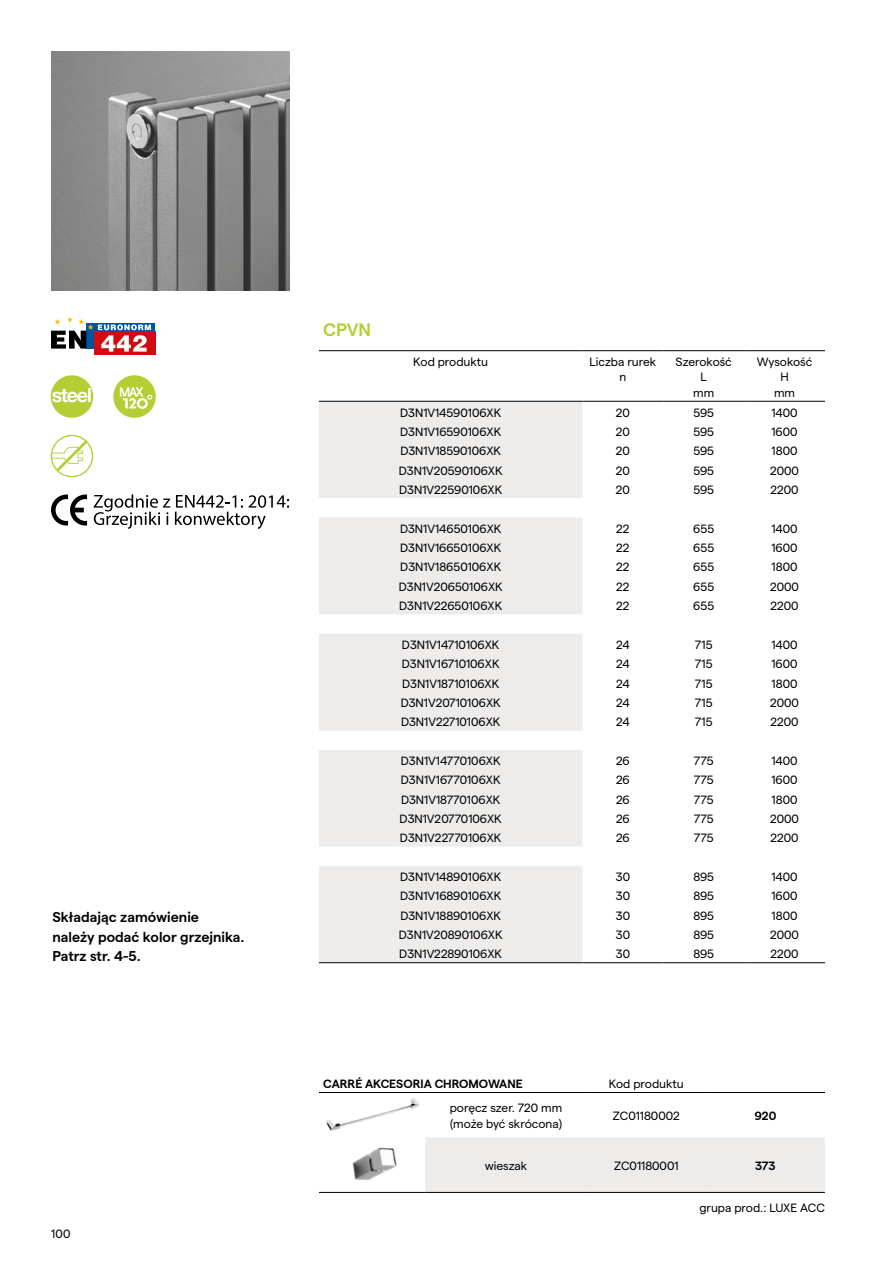
<style>
.page{position:relative;width:893px;height:1263px;background:#fff}
.page>*{position:absolute;margin:0;border:0;box-sizing:border-box;transform-origin:0 0}
.t1{font:600 18px "Matter";color:#b6ce35}
.t2{font:600 14.25px/19.5px "Matter";color:#000}
.t3{font:12px/15.6px "Matter";color:#000;text-align:center}
.t4{font:600 12px "Matter";letter-spacing:-.005em;color:#000}
</style>
<div class="page">
<svg style="left:319px;top:402px;width:264px;height:560px;background:#f0eeed"></svg>
<hr style="left:319px;top:401px;width:264px;height:1px;background:#000">
<hr style="left:583px;top:401px;width:80px;height:1px;background:#000">
<hr style="left:663px;top:401px;width:81px;height:1px;background:#000">
<hr style="left:744px;top:401px;width:81px;height:1px;background:#000">
<hr style="left:319px;top:962px;width:264px;height:1px;background:#000">
<hr style="left:583px;top:962px;width:80px;height:1px;background:#000">
<hr style="left:663px;top:962px;width:81px;height:1px;background:#000">
<hr style="left:744px;top:962px;width:81px;height:1px;background:#000">
<hr style="left:319px;top:350px;width:264px;height:1px;background:#000">
<hr style="left:583px;top:350px;width:80px;height:1px;background:#000">
<hr style="left:663px;top:350px;width:81px;height:1px;background:#000">
<hr style="left:744px;top:350px;width:81px;height:1px;background:#000">
<div style="left:86px;top:324px;width:69px;height:25px;background:#00569d"></div>
<div style="left:94px;top:331px;width:61px;height:23px;background:#d20a11"></div>
<svg style="left:51px;top:317px;width:100px;height:35px"></svg>
<svg style="left:51px;top:494px;width:36px;height:31px"></svg>
<svg style="left:94px;top:494px;width:195px;height:35px"></svg>
<img style="left:51px;top:51px;width:238px;height:240px">
<div style="left:425px;top:1137px;width:400px;height:55px;background:#eeeceb"></div>
<hr style="left:319px;top:1092px;width:106px;height:1px;background:#000">
<hr style="left:425px;top:1092px;width:162px;height:1px;background:#000">
<hr style="left:587px;top:1092px;width:119px;height:1px;background:#000">
<hr style="left:706px;top:1092px;width:119px;height:1px;background:#000">
<hr style="left:319px;top:1192px;width:106px;height:1px;background:#000">
<hr style="left:425px;top:1192px;width:162px;height:1px;background:#000">
<hr style="left:587px;top:1192px;width:119px;height:1px;background:#000">
<hr style="left:706px;top:1192px;width:119px;height:1px;background:#000">
<img style="left:326px;top:1098px;width:94px;height:33px">
<img style="left:352px;top:1147px;width:45px;height:34px">
<svg style="left:51px;top:435px;width:42px;height:42px"></svg>
<div style="left:113px;top:375px;width:43px;height:43px;background:#b6ce35;border-radius:50%"></div>
<svg style="left:120px;top:387px;width:32px;height:22px"></svg>
<svg style="left:51px;top:375px;width:42px;height:43px"></svg>
<p class="t2" style="left:53px;top:906px;width:194px">Składając zamówienie należy podać kolor grzejnika.<br>Patrz str. 4-5.</p>
<p class="t3" style="left:51px;top:1225px;width:21px">100</p>
<h1 class="t1" style="left:323px;top:317px;width:50px">CPVN</h1>
<p class="t3" style="left:413px;top:353px;width:76px">Kod produktu</p>
<p class="t3" style="left:590px;top:353px;width:68px">Liczba rurek n</p>
<p class="t3" style="left:676px;top:353px;width:58px">Szerokość<br>L<br>mm</p>
<p class="t3" style="left:757px;top:353px;width:57px">Wysokość<br>H<br>mm</p>
<p class="t3" style="left:400px;top:403px;width:103px">D3N1V14590106XK</p>
<p class="t3" style="left:616px;top:403px;width:16px">20</p>
<p class="t3" style="left:693px;top:403px;width:22px">595</p>
<p class="t3" style="left:771px;top:403px;width:28px">1400</p>
<p class="t3" style="left:400px;top:423px;width:103px">D3N1V16590106XK</p>
<p class="t3" style="left:616px;top:423px;width:16px">20</p>
<p class="t3" style="left:693px;top:423px;width:22px">595</p>
<p class="t3" style="left:771px;top:423px;width:28px">1600</p>
<p class="t3" style="left:400px;top:442px;width:102px">D3N1V18590106XK</p>
<p class="t3" style="left:616px;top:442px;width:16px">20</p>
<p class="t3" style="left:693px;top:442px;width:22px">595</p>
<p class="t3" style="left:772px;top:442px;width:27px">1800</p>
<p class="t3" style="left:399px;top:462px;width:105px">D3N1V20590106XK</p>
<p class="t3" style="left:616px;top:462px;width:16px">20</p>
<p class="t3" style="left:693px;top:462px;width:22px">595</p>
<p class="t3" style="left:770px;top:462px;width:30px">2000</p>
<p class="t3" style="left:399px;top:481px;width:105px">D3N1V22590106XK</p>
<p class="t3" style="left:616px;top:481px;width:16px">20</p>
<p class="t3" style="left:693px;top:481px;width:22px">595</p>
<p class="t3" style="left:770px;top:481px;width:30px">2200</p>
<p class="t3" style="left:400px;top:520px;width:103px">D3N1V14650106XK</p>
<p class="t3" style="left:616px;top:520px;width:15px">22</p>
<p class="t3" style="left:693px;top:520px;width:22px">655</p>
<p class="t3" style="left:771px;top:520px;width:28px">1400</p>
<p class="t3" style="left:400px;top:539px;width:103px">D3N1V16650106XK</p>
<p class="t3" style="left:616px;top:539px;width:15px">22</p>
<p class="t3" style="left:693px;top:539px;width:22px">655</p>
<p class="t3" style="left:771px;top:539px;width:28px">1600</p>
<p class="t3" style="left:400px;top:558px;width:102px">D3N1V18650106XK</p>
<p class="t3" style="left:616px;top:558px;width:15px">22</p>
<p class="t3" style="left:693px;top:558px;width:22px">655</p>
<p class="t3" style="left:772px;top:558px;width:27px">1800</p>
<p class="t3" style="left:399px;top:578px;width:106px">D3N1V20650106XK</p>
<p class="t3" style="left:616px;top:578px;width:15px">22</p>
<p class="t3" style="left:693px;top:578px;width:22px">655</p>
<p class="t3" style="left:770px;top:578px;width:30px">2000</p>
<p class="t3" style="left:399px;top:597px;width:105px">D3N1V22650106XK</p>
<p class="t3" style="left:616px;top:597px;width:15px">22</p>
<p class="t3" style="left:693px;top:597px;width:22px">655</p>
<p class="t3" style="left:770px;top:597px;width:30px">2200</p>
<p class="t3" style="left:402px;top:636px;width:99px">D3N1V14710106XK</p>
<p class="t3" style="left:616px;top:636px;width:15px">24</p>
<p class="t3" style="left:695px;top:636px;width:19px">715</p>
<p class="t3" style="left:771px;top:636px;width:28px">1400</p>
<p class="t3" style="left:402px;top:655px;width:99px">D3N1V16710106XK</p>
<p class="t3" style="left:616px;top:655px;width:15px">24</p>
<p class="t3" style="left:695px;top:655px;width:19px">715</p>
<p class="t3" style="left:771px;top:655px;width:28px">1600</p>
<p class="t3" style="left:402px;top:674px;width:99px">D3N1V18710106XK</p>
<p class="t3" style="left:616px;top:674px;width:15px">24</p>
<p class="t3" style="left:695px;top:674px;width:19px">715</p>
<p class="t3" style="left:772px;top:674px;width:27px">1800</p>
<p class="t3" style="left:401px;top:694px;width:102px">D3N1V20710106XK</p>
<p class="t3" style="left:616px;top:694px;width:15px">24</p>
<p class="t3" style="left:695px;top:694px;width:19px">715</p>
<p class="t3" style="left:770px;top:694px;width:30px">2000</p>
<p class="t3" style="left:401px;top:713px;width:101px">D3N1V22710106XK</p>
<p class="t3" style="left:616px;top:713px;width:15px">24</p>
<p class="t3" style="left:695px;top:713px;width:19px">715</p>
<p class="t3" style="left:770px;top:713px;width:30px">2200</p>
<p class="t3" style="left:401px;top:752px;width:101px">D3N1V14770106XK</p>
<p class="t3" style="left:616px;top:752px;width:15px">26</p>
<p class="t3" style="left:694px;top:752px;width:21px">775</p>
<p class="t3" style="left:771px;top:752px;width:28px">1400</p>
<p class="t3" style="left:401px;top:771px;width:101px">D3N1V16770106XK</p>
<p class="t3" style="left:616px;top:771px;width:15px">26</p>
<p class="t3" style="left:694px;top:771px;width:21px">775</p>
<p class="t3" style="left:771px;top:771px;width:28px">1600</p>
<p class="t3" style="left:401px;top:791px;width:101px">D3N1V18770106XK</p>
<p class="t3" style="left:616px;top:791px;width:15px">26</p>
<p class="t3" style="left:694px;top:791px;width:21px">775</p>
<p class="t3" style="left:772px;top:791px;width:27px">1800</p>
<p class="t3" style="left:400px;top:810px;width:104px">D3N1V20770106XK</p>
<p class="t3" style="left:616px;top:810px;width:15px">26</p>
<p class="t3" style="left:694px;top:810px;width:21px">775</p>
<p class="t3" style="left:770px;top:810px;width:30px">2000</p>
<p class="t3" style="left:400px;top:829px;width:103px">D3N1V22770106XK</p>
<p class="t3" style="left:616px;top:829px;width:15px">26</p>
<p class="t3" style="left:694px;top:829px;width:21px">775</p>
<p class="t3" style="left:770px;top:829px;width:30px">2200</p>
<p class="t3" style="left:400px;top:868px;width:103px">D3N1V14890106XK</p>
<p class="t3" style="left:616px;top:868px;width:16px">30</p>
<p class="t3" style="left:693px;top:868px;width:22px">895</p>
<p class="t3" style="left:771px;top:868px;width:28px">1400</p>
<p class="t3" style="left:400px;top:887px;width:103px">D3N1V16890106XK</p>
<p class="t3" style="left:616px;top:887px;width:16px">30</p>
<p class="t3" style="left:693px;top:887px;width:22px">895</p>
<p class="t3" style="left:771px;top:887px;width:28px">1600</p>
<p class="t3" style="left:400px;top:907px;width:102px">D3N1V18890106XK</p>
<p class="t3" style="left:616px;top:907px;width:16px">30</p>
<p class="t3" style="left:693px;top:907px;width:22px">895</p>
<p class="t3" style="left:772px;top:907px;width:27px">1800</p>
<p class="t3" style="left:399px;top:926px;width:105px">D3N1V20890106XK</p>
<p class="t3" style="left:616px;top:926px;width:16px">30</p>
<p class="t3" style="left:693px;top:926px;width:22px">895</p>
<p class="t3" style="left:770px;top:926px;width:30px">2000</p>
<p class="t3" style="left:399px;top:945px;width:104px">D3N1V22890106XK</p>
<p class="t3" style="left:616px;top:945px;width:16px">30</p>
<p class="t3" style="left:693px;top:945px;width:22px">895</p>
<p class="t3" style="left:770px;top:945px;width:30px">2200</p>
<p class="t4" style="left:323px;top:1075px;width:201px">CARRÉ AKCESORIA CHROMOWANE</p>
<p class="t3" style="left:609px;top:1075px;width:76px">Kod produktu</p>
<p class="t3" style="left:450px;top:1099px;width:114px;text-align:left">poręcz szer. 720 mm (może być skrócona)</p>
<p class="t3" style="left:613px;top:1107px;width:69px">ZC01180002</p>
<p class="t4" style="left:754px;top:1107px;width:23px">920</p>
<p class="t3" style="left:485px;top:1157px;width:44px">wieszak</p>
<p class="t3" style="left:614px;top:1157px;width:66px">ZC01180001</p>
<p class="t4" style="left:755px;top:1157px;width:22px">373</p>
<p class="t3" style="left:699px;top:1199px;width:127px">grupa prod.: LUXE ACC</p>
</div>
